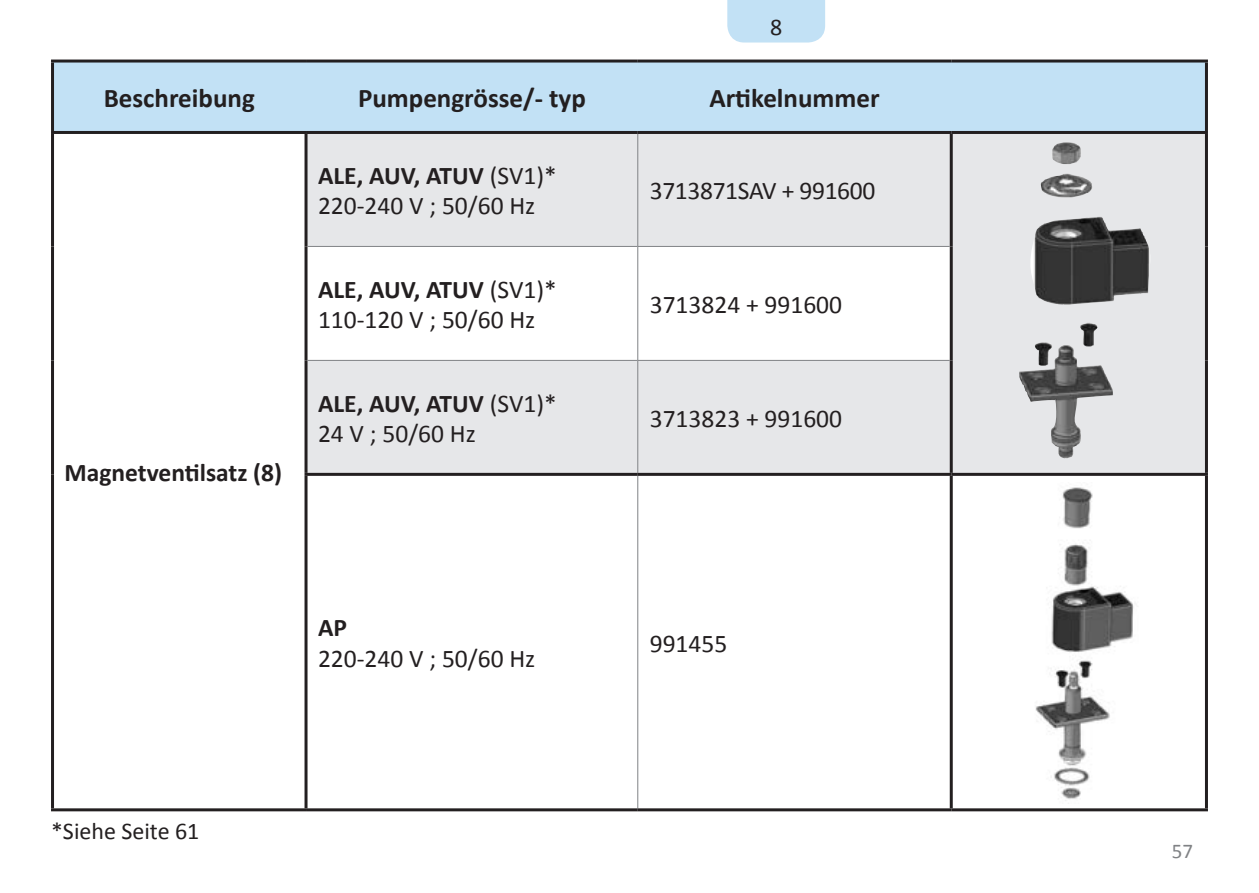
<style>
.page{position:relative;width:1259px;height:893px;background:#fff}
.page>*{position:absolute;margin:0;border:0;box-sizing:border-box;transform-origin:0 0}
.t1{font:700 27px "Calibri";color:#231f20}
.t2{font:25.5px "Calibri";color:#231f20}
.t3{font:700 25.5px "Calibri";color:#231f20}
.t4{font:24px "Calibri";color:#231f20}
.t5{font:21px "Calibri";color:#808285}
.s1{font-weight:400}
</style>
<div class="page">
<div style="left:54px;top:63px;width:1151px;height:68px;background:#c2e1f5"></div>
<svg style="left:307px;top:134px;width:898px;height:339px;fill:#e6e7e9"></svg>
<hr style="left:51px;top:808px;width:255px;height:3px;background:#231f20">
<hr style="left:51px;top:60px;width:255px;height:3px;background:#231f20">
<hr style="left:51px;top:63px;width:3px;height:68px;background:#231f20">
<hr style="left:306px;top:60px;width:332px;height:3px;background:#231f20">
<hr style="left:638px;top:60px;width:313px;height:3px;background:#231f20">
<hr style="left:951px;top:60px;width:257px;height:3px;background:#231f20">
<hr style="left:1205px;top:63px;width:3px;height:68px;background:#231f20">
<hr style="left:51px;top:131px;width:255px;height:3px;background:#231f20">
<hr style="left:51px;top:134px;width:3px;height:112px;background:#231f20">
<hr style="left:51px;top:246px;width:3px;height:114px;background:#231f20">
<hr style="left:51px;top:360px;width:3px;height:114px;background:#231f20">
<hr style="left:51px;top:474px;width:3px;height:334px;background:#231f20">
<hr style="left:951px;top:131px;width:257px;height:3px;background:#231f20">
<hr style="left:1205px;top:134px;width:3px;height:112px;background:#231f20">
<hr style="left:1205px;top:246px;width:3px;height:114px;background:#231f20">
<hr style="left:1205px;top:360px;width:3px;height:113px;background:#231f20">
<hr style="left:637px;top:476px;width:1px;height:332px;background:#808285">
<hr style="left:949px;top:476px;width:3px;height:332px;background:#231f20">
<hr style="left:304px;top:134px;width:3px;height:112px;background:#231f20">
<hr style="left:949px;top:134px;width:3px;height:112px;background:#231f20">
<hr style="left:304px;top:246px;width:3px;height:114px;background:#231f20">
<hr style="left:949px;top:246px;width:3px;height:114px;background:#231f20">
<hr style="left:304px;top:360px;width:3px;height:113px;background:#231f20">
<hr style="left:949px;top:360px;width:3px;height:113px;background:#231f20">
<hr style="left:637px;top:134px;width:1px;height:112px;background:#808285">
<hr style="left:307px;top:246px;width:331px;height:1px;background:#808285">
<hr style="left:638px;top:246px;width:311px;height:1px;background:#808285">
<hr style="left:637px;top:247px;width:1px;height:113px;background:#808285">
<hr style="left:307px;top:360px;width:331px;height:1px;background:#808285">
<hr style="left:638px;top:360px;width:311px;height:1px;background:#808285">
<hr style="left:637px;top:361px;width:1px;height:112px;background:#808285">
<hr style="left:304px;top:473px;width:334px;height:3px;background:#231f20">
<hr style="left:304px;top:476px;width:3px;height:332px;background:#231f20">
<hr style="left:638px;top:473px;width:313px;height:3px;background:#231f20">
<hr style="left:951px;top:473px;width:257px;height:3px;background:#231f20">
<hr style="left:1205px;top:476px;width:3px;height:332px;background:#231f20">
<hr style="left:306px;top:808px;width:332px;height:3px;background:#231f20">
<hr style="left:638px;top:808px;width:313px;height:3px;background:#231f20">
<hr style="left:951px;top:808px;width:257px;height:3px;background:#231f20">
<hr style="left:306px;top:131px;width:332px;height:3px;background:#231f20">
<hr style="left:638px;top:131px;width:313px;height:3px;background:#231f20">
<img style="left:1019px;top:142px;width:135px;height:252px">
<img style="left:1035px;top:487px;width:99px;height:314px">
<div style="left:727px;top:0;width:98px;height:43px;background:#c2e1f5"></div>
<p class="t4" style="left:770px;top:11px;width:14px">8</p>
<p class="t1" style="left:104px;top:81px;width:153px">Beschreibung</p>
<p class="t1" style="left:358px;top:81px;width:229px">Pumpengrösse/- typ</p>
<p class="t1" style="left:709px;top:81px;width:172px">Artikelnummer</p>
<p class="t3" style="left:65px;top:456px;width:219px">Magnetventilsatz (8)</p>
<p class="t3" style="left:318px;top:159px;width:240px">ALE, AUV, ATUV <span class="s1">(SV1)*</span></p>
<p class="t2" style="left:318px;top:190px;width:219px">220-240 V ; 50/60 Hz</p>
<p class="t3" style="left:318px;top:273px;width:240px">ALE, AUV, ATUV <span class="s1">(SV1)*</span></p>
<p class="t2" style="left:318px;top:304px;width:219px">110-120 V ; 50/60 Hz</p>
<p class="t3" style="left:318px;top:387px;width:240px">ALE, AUV, ATUV <span class="s1">(SV1)*</span></p>
<p class="t2" style="left:318px;top:418px;width:159px">24 V ; 50/60 Hz</p>
<p class="t3" style="left:318px;top:612px;width:31px">AP</p>
<p class="t2" style="left:318px;top:642px;width:219px">220-240 V ; 50/60 Hz</p>
<p class="t4" style="left:51px;top:816px;width:150px">*Siehe Seite 61</p>
<p class="t2" style="left:650px;top:174px;width:227px">3713871SAV + 991600</p>
<p class="t2" style="left:650px;top:288px;width:194px">3713824 + 991600</p>
<p class="t2" style="left:650px;top:402px;width:194px">3713823 + 991600</p>
<p class="t2" style="left:650px;top:627px;width:79px">991455</p>
<p class="t5" style="left:1171px;top:837px;width:23px">57</p>
</div>
